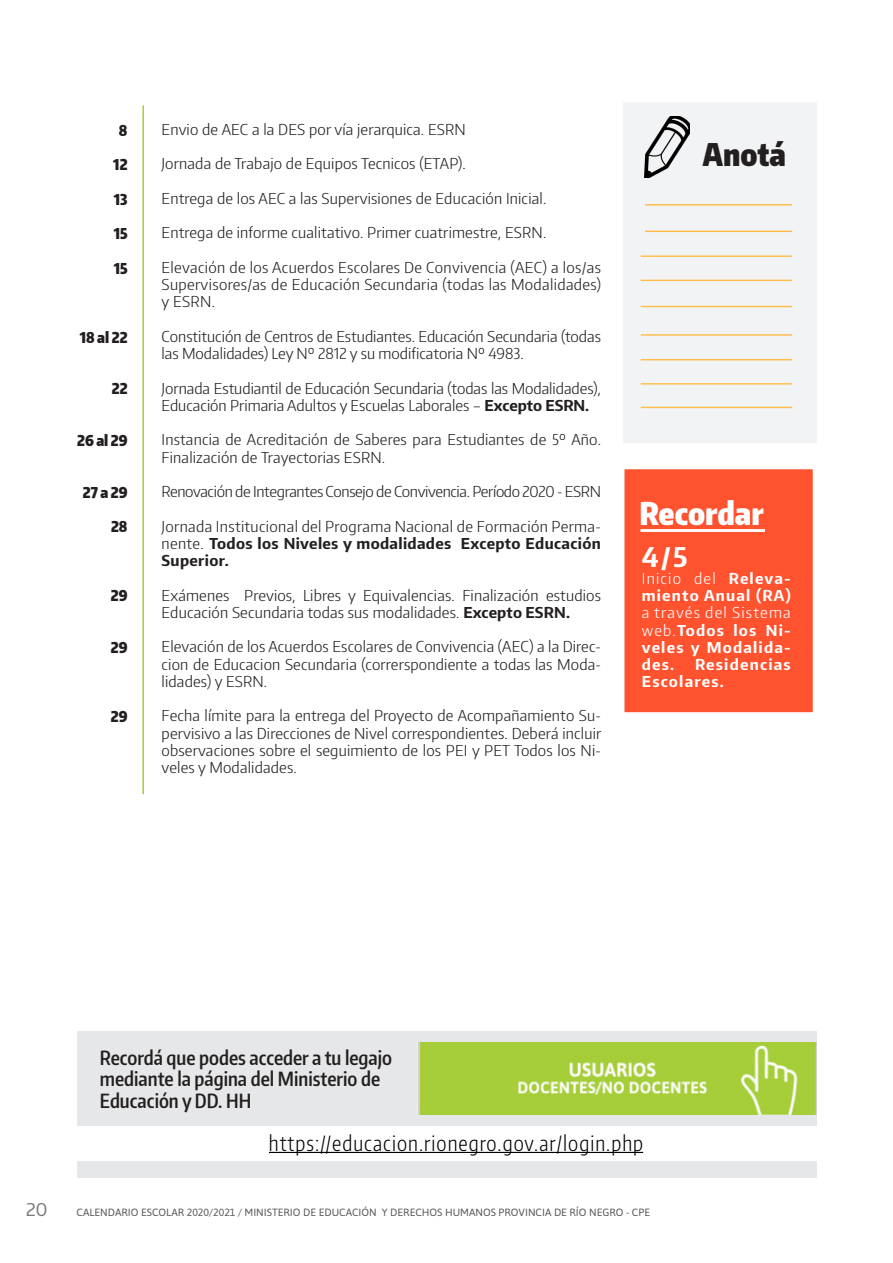
<style>
.page{position:relative;width:893px;height:1263px;background:#fff}
.page>*{position:absolute;margin:0;border:0;box-sizing:border-box;transform-origin:0 0}
.t1{font:900 31.2px "Encode Sans Compressed";color:#fff}
.t2{font:900 31.2px "Encode Sans Compressed";color:#231f20}
.t3{font:700 27px "Encode Sans Compressed";color:#fff;scale:1.16 1}
.t4{font:300 21px "Encode Sans Compressed";letter-spacing:.05em;color:#000}
.t5{font:600 19.5px/21.3px "Encode Sans Compressed";color:#231f20}
.t6{font:17.55px "Encode Sans";color:#76787b}
.t7{font:300 15px/17.2px "Encode Sans Compressed";letter-spacing:.01em;color:#231f20;text-align:justify;scale:1.16 1}
.t8{font:700 15px/17.2px "Encode Sans Compressed";letter-spacing:.07em;color:#fff;scale:1.16 1}
.t9{font:300 15px "Encode Sans Compressed";letter-spacing:-.02em;color:#231f20;scale:1.16 1}
.t10{font:900 15px "Encode Sans Compressed";color:#231f20}
.t11{font:10.5px "Asap";color:#57585a}
.s1{font-weight:700}
.s2{font-weight:300}
</style>
<div class="page">
<div style="left:77px;top:1031px;width:739px;height:147px;background:#e6e7e9"></div>
<hr style="left:142px;top:105px;width:2px;height:689px;background:#a6cd34">
<div style="left:623px;top:102px;width:193px;height:340px;background:#f2f3f4"></div>
<img style="left:644px;top:116px;width:45px;height:62px">
<div style="left:623px;top:468px;width:191px;height:246px;background:#ff522e;border:2px solid #fff"></div>
<hr style="left:640px;top:529px;width:125px;height:3px;background:#fff">
<hr style="left:645px;top:231px;width:147px;height:1px;background:#ffbd47">
<hr style="left:645px;top:204px;width:147px;height:2px;background:#ffbd47">
<hr style="left:641px;top:255px;width:151px;height:2px;background:#ffbd47">
<hr style="left:641px;top:306px;width:151px;height:1px;background:#ffbd47">
<hr style="left:641px;top:359px;width:151px;height:1px;background:#ffbd47">
<hr style="left:641px;top:407px;width:151px;height:1px;background:#ffbd47">
<hr style="left:641px;top:280px;width:151px;height:1px;background:#ffbd47">
<hr style="left:641px;top:334px;width:151px;height:2px;background:#ffbd47">
<hr style="left:641px;top:383px;width:151px;height:2px;background:#ffbd47">
<div style="left:77px;top:1127px;width:739px;height:34px;background:#fff"></div>
<hr style="left:269px;top:1152px;width:374px;height:1px;background:#000">
<img style="left:417px;top:1042px;width:399px;height:72px">
<p class="t10" style="left:119px;top:120px;width:10px">8</p>
<p class="t10" style="left:113px;top:155px;width:16px">12</p>
<p class="t10" style="left:114px;top:189px;width:15px">13</p>
<p class="t10" style="left:114px;top:224px;width:15px">15</p>
<p class="t10" style="left:114px;top:258px;width:15px">15</p>
<p class="t10" style="left:80px;top:327px;width:49px">18 al 22</p>
<p class="t10" style="left:112px;top:379px;width:17px">22</p>
<p class="t10" style="left:77px;top:431px;width:52px">26 al 29</p>
<p class="t10" style="left:83px;top:482px;width:46px">27 a 29</p>
<p class="t10" style="left:111px;top:517px;width:18px">28</p>
<p class="t10" style="left:111px;top:586px;width:18px">29</p>
<p class="t10" style="left:111px;top:638px;width:18px">29</p>
<p class="t10" style="left:111px;top:707px;width:18px">29</p>
<p class="t7" style="left:162px;top:120px;width:264px">Envio de AEC a la DES por vía jerarquica. ESRN</p>
<p class="t7" style="left:162px;top:155px;width:264px">Jornada de Trabajo de Equipos Tecnicos (ETAP).</p>
<p class="t7" style="left:162px;top:189px;width:333px">Entrega de los AEC a las Supervisiones de Educación Inicial.</p>
<p class="t7" style="left:162px;top:224px;width:333px">Entrega de informe cualitativo. Primer cuatrimestre, ESRN.</p>
<p class="t7" style="left:162px;top:258px;width:380px">Elevación de los Acuerdos Escolares De Convivencia (AEC) a los/as Supervisores/as de Educación Secundaria (todas las Modalidades) y ESRN.</p>
<p class="t7" style="left:162px;top:327px;width:380px">Constitución de Centros de Estudiantes. Educación Secundaria (todas las Modalidades) Ley Nº 2812 y su modificatoria Nº 4983.</p>
<p class="t7" style="left:162px;top:379px;width:380px">Jornada Estudiantil de Educación Secundaria (todas las Modalidades),<br>Educación Primaria Adultos y Escuelas Laborales – <span class="s1">Excepto ESRN.</span></p>
<p class="t7" style="left:162px;top:431px;width:380px">Instancia de Acreditación de Saberes para Estudiantes de 5º Año.<br>Finalización de Trayectorias ESRN.</p>
<p class="t9" style="left:162px;top:482px;width:380px">Renovación de Integrantes Consejo de Convivencia. Período 2020 - ESRN</p>
<p class="t7" style="left:162px;top:517px;width:380px">Jornada Institucional del Programa Nacional de Formación Perma&shy;nente. <span class="s1">Todos los Niveles y modalidades Excepto Educación Superior.</span></p>
<p class="t7" style="left:162px;top:586px;width:380px">Exámenes Previos, Libres y Equivalencias. Finalización estudios<br>Educación Secundaria todas sus modalidades. <span class="s1">Excepto ESRN.</span></p>
<p class="t7" style="left:162px;top:638px;width:380px">Elevación de los Acuerdos Escolares de Convivencia (AEC) a la Direc&shy;cion de Educacion Secundaria (correrspondiente a todas las Moda&shy;lidades) y ESRN.</p>
<p class="t7" style="left:162px;top:707px;width:381px">Fecha límite para la entrega del Proyecto de Acompañamiento Su&shy;pervisivo a las Direcciones de Nivel correspondientes. Deberá incluir observaciones sobre el seguimiento de los PEI y PET Todos los Ni&shy;veles y Modalidades.</p>
<h1 class="t2" style="left:703px;top:134px;width:85px">Anotá</h1>
<h1 class="t1" style="left:639px;top:492px;width:126px">Recordar</h1>
<h2 class="t3" style="left:642px;top:539px;width:41px">4/5</h2>
<p class="t8" style="left:642px;top:569px;width:130px"><span class="s2">Inicio del</span> Releva&shy;miento Anual (RA)</p>
<p class="t8" style="left:642px;top:604px;width:130px;text-align:justify"><span class="s2">a través del Sistema web.</span>Todos los Ni&shy;veles y Modalida&shy;des.</p>
<p class="t8" style="left:642px;top:655px;width:130px;text-indent:53px">Residencias<br>Escolares.</p>
<h3 class="t5" style="left:100px;top:1046px;width:294px">Recordá que podes acceder a tu legajo mediante la página del Ministerio de<br>Educación y DD. HH</h3>
<h3 class="t4" style="left:269px;top:1129px;width:376px">https://educacion.rionegro.gov.ar/login.php</h3>
<p class="t6" style="left:26px;top:1198px;width:23px">20</p>
<p class="t11" style="left:77px;top:1205px;width:575px">CALENDARIO ESCOLAR 2020/2021 / MINISTERIO DE EDUCACIÓN Y DERECHOS HUMANOS PROVINCIA DE RÍO NEGRO - CPE</p>
</div>
